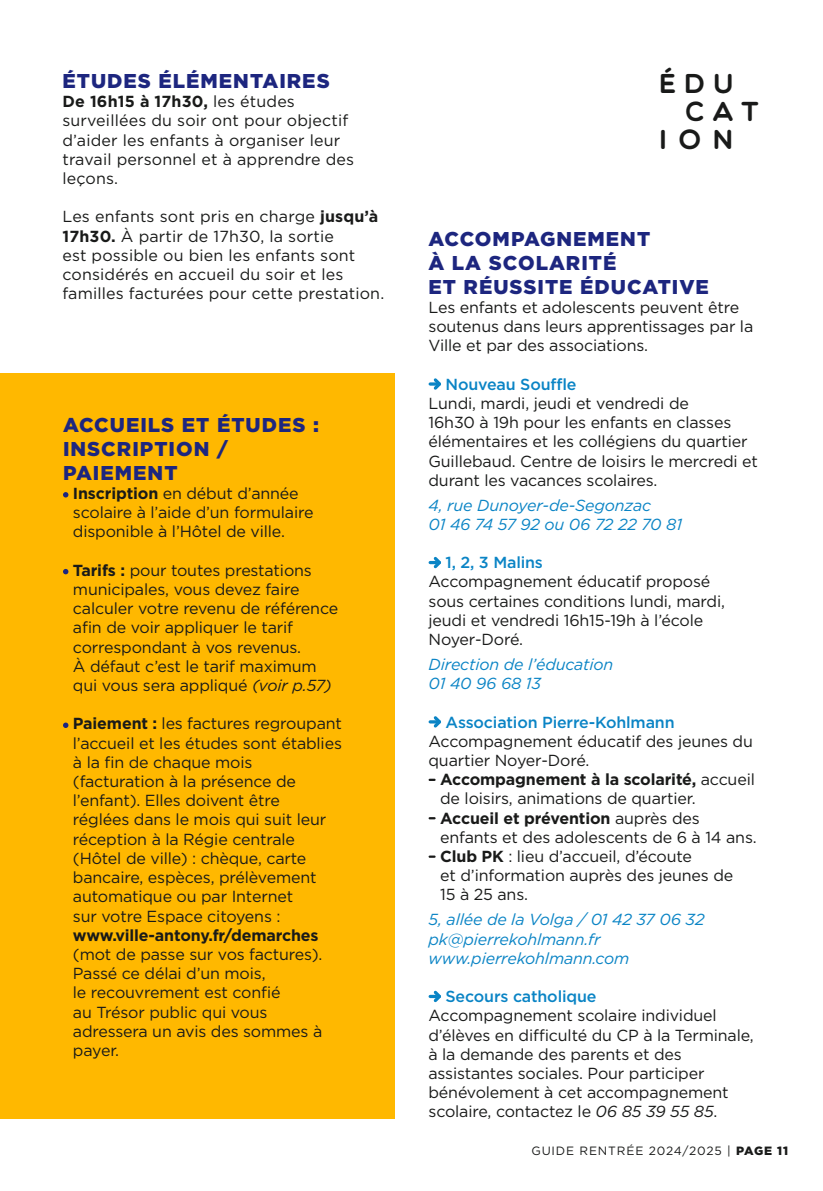
<style>
.page{position:relative;width:823px;height:1191px;background:#fff}
.page>*{position:absolute;margin:0;border:0;box-sizing:border-box;transform-origin:0 0}
.t1{font:27.6px "Multicolore";color:#191a19}
.t2{font:900 20px/24px "Gotham";letter-spacing:.05em;color:#1d267f}
.t3{font:16px/19.2px "Gotham";letter-spacing:-.01em;color:#191a19}
.t4{font:16px/19.2px "Gotham";letter-spacing:.01em;color:#191a19}
.t5{font:italic 16px/19.2px "Gotham";letter-spacing:-.01em;color:#0a84c5}
.t6{font:500 16px "Gotham";letter-spacing:-.01em;color:#0a84c5}
.t7{font:700 16px "Gotham";letter-spacing:-.01em;color:#191a19}
.t8{font:12px "Gotham";letter-spacing:.07em;color:#191a19}
.s1{font-weight:700}
.s2{font-style:italic}
.s3{font-weight:900}
</style>
<div class="page">
<div style="left:0;top:373px;width:394px;height:746px;background:#ffb800"></div>
<svg style="left:63px;top:492px;width:5px;height:5px"></svg>
<svg style="left:63px;top:569px;width:5px;height:5px"></svg>
<svg style="left:63px;top:722px;width:5px;height:6px"></svg>
<svg style="left:430px;top:378px;width:11px;height:12px"></svg>
<svg style="left:430px;top:556px;width:11px;height:13px"></svg>
<svg style="left:430px;top:716px;width:11px;height:12px"></svg>
<svg style="left:429px;top:778px;width:5px;height:3px"></svg>
<svg style="left:430px;top:990px;width:11px;height:13px"></svg>
<p class="t2" style="left:62px;top:69px;width:268px">ÉTUDES ÉLÉMENTAIRES</p>
<p class="t4" style="left:62px;top:92px;width:293px"><span class="s1">De 16h15 à 17h30,</span> les études surveillées du soir ont pour objectif d’aider les enfants à organiser leur travail personnel et à apprendre des leçons.</p>
<p class="t4" style="left:62px;top:207px;width:323px">Les enfants sont pris en charge <span class="s1">jusqu’à 17h30.</span> À partir de 17h30, la sortie<br>est possible ou bien les enfants sont considérés en accueil du soir et les familles facturées pour cette prestation.</p>
<p class="t2" style="left:63px;top:412px;width:257px">ACCUEILS ET ÉTUDES :<br>INSCRIPTION /<br>PAIEMENT</p>
<p class="t3" style="left:73px;top:483px;width:242px"><span class="s1">Inscription</span> en début d’année scolaire à l’aide d’un formulaire disponible à l’Hôtel de ville.</p>
<p class="t3" style="left:73px;top:560px;width:266px"><span class="s1">Tarifs :</span> pour toutes prestations municipales, vous devez faire calculer votre revenu de référence afin de voir appliquer le tarif correspondant à vos revenus.<br>À défaut c’est le tarif maximum qui vous sera appliqué <span class="s2">(voir p.57)</span></p>
<p class="t3" style="left:73px;top:714px;width:270px"><span class="s1">Paiement :</span> les factures regroupant l’accueil et les études sont établies à la fin de chaque mois (facturation à la présence de l’enfant). Elles doivent être<br>réglées dans le mois qui suit leur réception à la Régie centrale (Hôtel de ville) : chèque, carte bancaire, espèces, prélèvement automatique ou par Internet<br>sur votre Espace citoyens :</p>
<p class="t7" style="left:73px;top:924px;width:247px">www.ville-antony.fr/demarches</p>
<p class="t3" style="left:73px;top:944px;width:251px">(mot de passe sur vos factures).<br>Passé ce délai d’un mois,<br>le recouvrement est confié<br>au Trésor public qui vous adressera un avis des sommes à payer.</p>
<h1 class="t1" style="left:659px;top:66px;width:76px">É D U</h1>
<h1 class="t1" style="left:684px;top:94px;width:75px">C A T</h1>
<h1 class="t1" style="left:659px;top:123px;width:75px">I O N</h1>
<p class="t2" style="left:428px;top:226px;width:282px">ACCOMPAGNEMENT<br>À LA SCOLARITÉ<br>ET RÉUSSITE ÉDUCATIVE</p>
<p class="t3" style="left:428px;top:297px;width:326px">Les enfants et adolescents peuvent être soutenus dans leurs apprentissages par la<br>Ville et par des associations.</p>
<p class="t6" style="left:445px;top:373px;width:132px">Nouveau Souffle</p>
<p class="t3" style="left:428px;top:393px;width:331px">Lundi, mardi, jeudi et vendredi de<br>16h30 à 19h pour les enfants en classes élémentaires et les collégiens du quartier Guillebaud. Centre de loisirs le mercredi et durant les vacances scolaires.</p>
<p class="t5" style="left:428px;top:495px;width:255px">4, rue Dunoyer-de-Segonzac<br>01 46 74 57 92 ou 06 72 22 70 81</p>
<p class="t6" style="left:445px;top:552px;width:99px">1, 2, 3 Malins</p>
<p class="t3" style="left:428px;top:572px;width:298px">Accompagnement éducatif proposé sous certaines conditions lundi, mardi, jeudi et vendredi 16h15-19h à l’école<br>Noyer-Doré.</p>
<p class="t5" style="left:428px;top:654px;width:186px">Direction de l’éducation<br>01 40 96 68 13</p>
<p class="t6" style="left:445px;top:711px;width:230px">Association Pierre-Kohlmann</p>
<p class="t3" style="left:428px;top:731px;width:326px">Accompagnement éducatif des jeunes du quartier Noyer-Doré.</p>
<p class="t3" style="left:440px;top:769px;width:318px"><span class="s1">Accompagnement à la scolarité,</span> accueil de loisirs, animations de quartier.<br><span class="s1">Accueil et prévention</span> auprès des enfants et des adolescents de 6 à 14 ans.<br><span class="s1">Club PK</span> : lieu d’accueil, d’écoute<br>et d’information auprès des jeunes de<br>15 à 25 ans.</p>
<p class="t5" style="left:428px;top:910px;width:277px">5, allée de la Volga / 01 42 37 06 32 pk@pierrekohlmann.fr www.pierrekohlmann.com</p>
<p class="t6" style="left:445px;top:986px;width:152px">Secours catholique</p>
<p class="t3" style="left:428px;top:1005px;width:327px">Accompagnement scolaire individuel d’élèves en difficulté du CP à la Terminale, à la demande des parents et des assistantes sociales. Pour participer bénévolement à cet accompagnement scolaire, contactez le <span class="s2">06 85 39 55 85</span>.</p>
<p class="t8" style="left:531px;top:1142px;width:258px">GUIDE RENTRÉE 2024/2025 | <span class="s3">PAGE 11</span></p>
</div>
